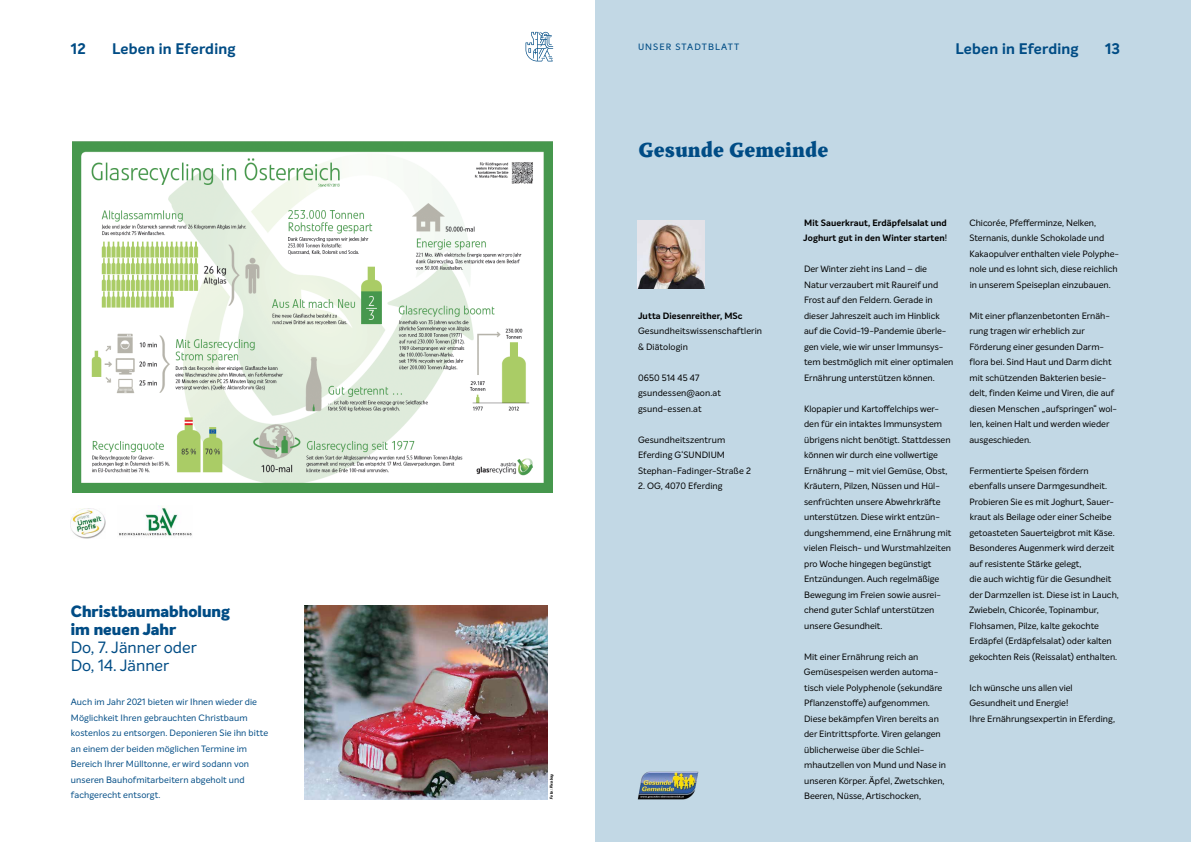
<style>
.page{position:relative;width:1191px;height:842px;background:#fff}
.page>*{position:absolute;margin:0;border:0;box-sizing:border-box;transform-origin:0 0}
.t1{font:900 20px "TT Bells";color:#004c85}
.t2{font:800 16px/18px "Intelo Alt";color:#004c85}
.t3{font:16px/18px "Intelo Alt";color:#004c85}
.t4{font:700 15px "Intelo Alt";letter-spacing:.015em;color:#004c85}
.t5{font:9px/15.5px "Intelo Alt";color:#000}
.t6{font:9px/15.5px "Intelo Alt";letter-spacing:.01em;color:#004c85}
.t7{font:700 9px/15.5px "Intelo Alt";letter-spacing:.01em;color:#000}
.t8{font:500 9px "Intelo Alt";letter-spacing:.12em;color:#004c85}
.t9{font:italic 700 4px "Intelo Alt";color:#000}
.s1{font-weight:400}
</style>
<div class="page">
<div style="left:595px;top:0;width:596px;height:842px;background:#c2d8e5"></div>
<img style="left:72px;top:142px;width:481px;height:351px">
<img style="left:638px;top:220px;width:66px;height:68px">
<img style="left:637px;top:771px;width:62px;height:29px">
<img style="left:305px;top:605px;width:242px;height:194px">
<img style="left:70px;top:509px;width:35px;height:29px">
<img style="left:119px;top:507px;width:73px;height:29px">
<svg style="left:525px;top:32px;width:28px;height:29px"></svg>
<p class="t8" style="left:638px;top:41px;width:103px">UNSER STADTBLATT</p>
<h3 class="t4" style="left:955px;top:40px;width:125px">Leben in Eferding</h3>
<h3 class="t4" style="left:71px;top:40px;width:16px">12</h3>
<h3 class="t4" style="left:112px;top:40px;width:125px">Leben in Eferding</h3>
<h3 class="t4" style="left:1105px;top:40px;width:17px">13</h3>
<h2 class="t2" style="left:71px;top:603px;width:161px">Christbaumabholung im neuen Jahr</h2>
<h2 class="t3" style="left:71px;top:639px;width:127px">Do, 7. Jänner oder<br>Do, 14. Jänner</h2>
<p class="t6" style="left:71px;top:694px;width:199px">Auch im Jahr 2021 bieten wir Ihnen wieder die Möglichkeit Ihren gebrauchten Christbaum kostenlos zu entsorgen. Deponieren Sie ihn bitte an einem der beiden möglichen Termine im Bereich Ihrer Mülltonne, er wird sodann von unseren Bauhofmitarbeitern abgeholt und fachgerecht entsorgt.</p>
<p class="t9" style="left:549px;top:799px;width:27px;rotate:-90deg">Foto: Pixabay</p>
<h1 class="t1" style="left:638px;top:136px;width:191px">Gesunde Gemeinde</h1>
<p class="t7" style="left:638px;top:308px;width:106px">Jutta Diesenreither, MSc</p>
<p class="t5" style="left:638px;top:323px;width:126px">Gesundheitswissenschaftlerin &amp; Diätologin</p>
<p class="t5" style="left:638px;top:370px;width:84px">0650 514 45 47 gsundessen@aon.at gsund-essen.at</p>
<p class="t5" style="left:638px;top:432px;width:114px">Gesundheitszentrum<br>Eferding G‘SUNDIUM<br>Stephan-Fadinger-Straße 2</p>
<p class="t5" style="left:638px;top:478px;width:86px">2. OG, 4070 Eferding</p>
<p class="t7" style="left:803px;top:215px;width:146px">Mit Sauerkraut, Erdäpfelsalat und<br>Joghurt gut in den Winter starten<span class="s1">!</span></p>
<p class="t5" style="left:804px;top:261px;width:151px">Der Winter zieht ins Land – die<br>Natur verzaubert mit Raureif und Frost auf den Feldern. Gerade in dieser Jahreszeit auch im Hinblick auf die Covid-19-Pandemie überle&shy;gen viele, wie wir unser Immunsys&shy;tem bestmöglich mit einer optimalen Ernährung unterstützen können.</p>
<p class="t5" style="left:804px;top:401px;width:149px">Klopapier und Kartoffelchips wer&shy;den für ein intaktes Immunsystem übrigens nicht benötigt. Stattdessen können wir durch eine vollwertige Ernährung – mit viel Gemüse, Obst, Kräutern, Pilzen, Nüssen und Hül&shy;senfrüchten unsere Abwehrkräfte unterstützen. Diese wirkt entzün&shy;dungshemmend, eine Ernährung mit vielen Fleisch- und Wurstmahlzeiten pro Woche hingegen begünstigt Entzündungen. Auch regelmäßige Bewegung im Freien sowie ausrei&shy;chend guter Schlaf unterstützen unsere Gesundheit.</p>
<p class="t5" style="left:804px;top:649px;width:144px">Mit einer Ernährung reich an<br>Gemüsespeisen werden automa&shy;tisch viele Polyphenole (sekundäre<br>Pflanzenstoffe) aufgenommen.<br>Diese bekämpfen Viren bereits an der Eintrittspforte. Viren gelangen üblicherweise über die Schlei&shy;mhautzellen von Mund und Nase in unseren Körper. Äpfel, Zwetschken,<br>Beeren, Nüsse, Artischocken,</p>
<p class="t5" style="left:969px;top:215px;width:151px">Chicorée, Pfefferminze, Nelken, Sternanis, dunkle Schokolade und Kakaopulver enthalten viele Polyphe&shy;nole und es lohnt sich, diese reichlich in unserem Speiseplan einzubauen.</p>
<p class="t5" style="left:969px;top:308px;width:149px">Mit einer pflanzenbetonten Ernäh&shy;rung tragen wir erheblich zur<br>Förderung einer gesunden Darm&shy;flora bei. Sind Haut und Darm dicht mit schützenden Bakterien besie&shy;delt, finden Keime und Viren, die auf diesen Menschen „aufspringen“ wol&shy;len, keinen Halt und werden wieder ausgeschieden.</p>
<p class="t5" style="left:969px;top:463px;width:151px">Fermentierte Speisen fördern ebenfalls unsere Darmgesundheit.<br>Probieren Sie es mit Joghurt, Sauer&shy;kraut als Beilage oder einer Scheibe getoasteten Sauerteigbrot mit Käse.<br>Besonderes Augenmerk wird derzeit auf resistente Stärke gelegt,<br>die auch wichtig für die Gesundheit der Darmzellen ist. Diese ist in Lauch, Zwiebeln, Chicorée, Topinambur, Flohsamen, Pilze, kalte gekochte Erdäpfel (Erdäpfelsalat) oder kalten gekochten Reis (Reissalat) enthalten.</p>
<p class="t5" style="left:969px;top:680px;width:147px">Ich wünsche uns allen viel<br>Gesundheit und Energie!<br>Ihre Ernährungsexpertin in Eferding,</p>
</div>
